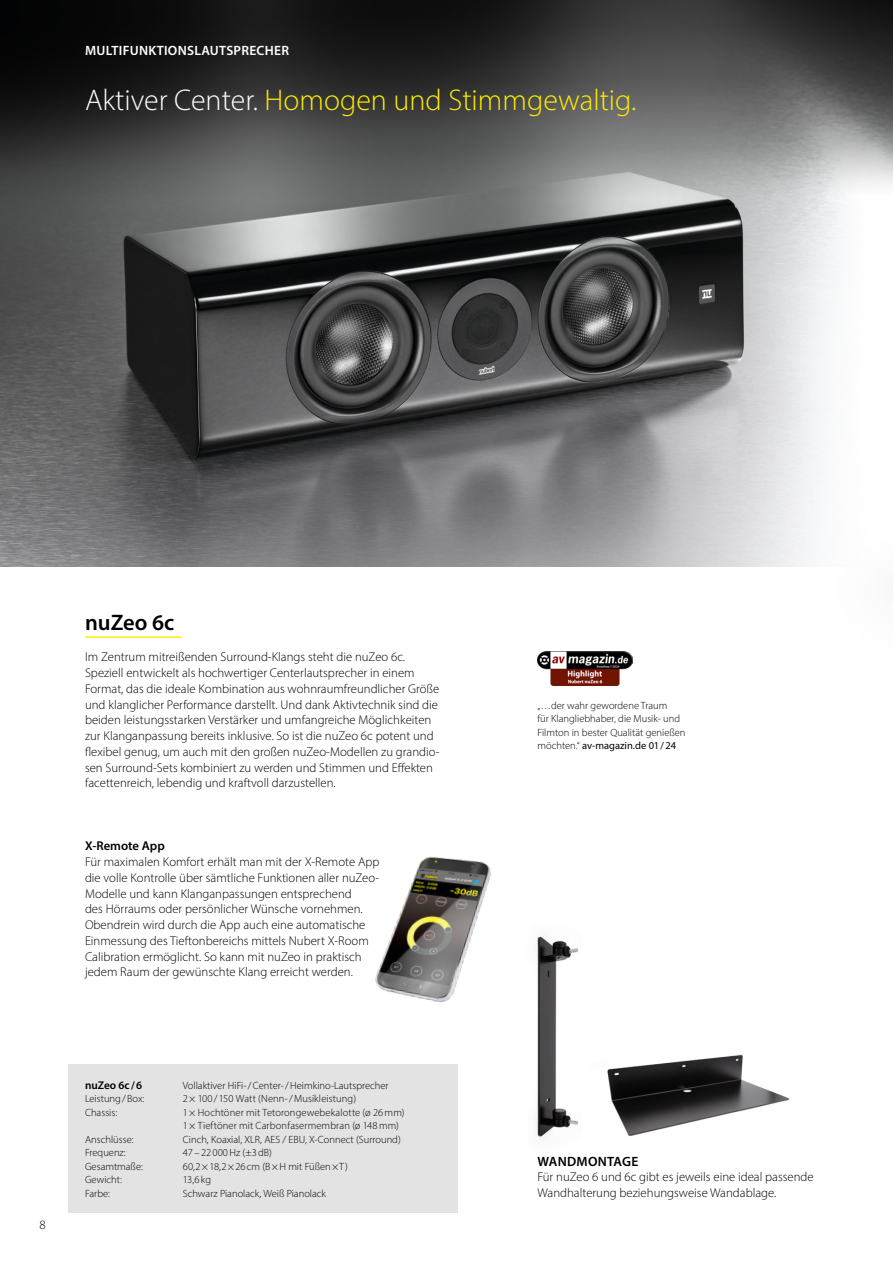
<style>
.page{position:relative;width:893px;height:1263px;background:#fff}
.page>*{position:absolute;margin:0;border:0;box-sizing:border-box;transform-origin:0 0}
.t1{font:300 30px "Myriad Pro";color:#ffed00}
.t2{font:600 22.5px "Myriad Pro";color:#000}
.t3{font:600 13.5px "Myriad Pro";letter-spacing:.02em;color:#fff}
.t4{font:600 13.5px "Myriad Pro";letter-spacing:.02em;color:#000}
.t5{font:300 12.75px/15.8px "Myriad Pro";color:#000}
.t6{font:600 12.75px "Myriad Pro";color:#000}
.t7{font:600 11.25px "Myriad Pro";color:#000}
.t8{font:300 10.5px/13.5px "Myriad Pro";color:#000}
.s1{color:#fff}
.s2{font-weight:400}
</style>
<div class="page">
<img style="left:0;top:0;width:893px;height:567px">
<img style="left:537px;top:936px;width:42px;height:202px">
<img style="left:607px;top:1054px;width:182px;height:82px">
<hr style="left:85px;top:636px;width:96px;height:2px;background:#ffed00">
<img style="left:738px;top:73px;width:155px;height:494px">
<div style="left:68px;top:1065px;width:389px;height:148px;background:#e3e3e3"></div>
<img style="left:537px;top:652px;width:95px;height:34px">
<img style="left:375px;top:856px;width:116px;height:147px">
<p class="t3" style="left:85px;top:42px;width:205px">MULTIFUNKTIONSLAUTSPRECHER</p>
<h1 class="t1" style="left:85px;top:82px;width:553px"><span class="s1">Aktiver Center.</span> Homogen und Stimmgewaltig.</h1>
<h2 class="t2" style="left:85px;top:608px;width:91px">nuZeo 6c</h2>
<p class="t5" style="left:85px;top:649px;width:356px">Im Zentrum mitreißenden Surround-Klangs steht die nuZeo 6c.<br>Speziell entwickelt als hochwertiger Centerlautsprecher in einem Format, das die ideale Kombination aus wohnraumfreundlicher Größe und klanglicher Performance darstellt. Und dank Aktivtechnik sind die beiden leistungsstarken Verstärker und umfangreiche Möglichkeiten zur Klanganpassung bereits inklusive. So ist die nuZeo 6c potent und flexibel genug, um auch mit den großen nuZeo-Modellen zu grandio&shy;sen Surround-Sets kombiniert zu werden und Stimmen und Effekten facettenreich, lebendig und kraftvoll darzustellen.</p>
<p class="t6" style="left:85px;top:838px;width:81px">X-Remote App</p>
<p class="t5" style="left:85px;top:854px;width:296px">Für maximalen Komfort erhält man mit der X-Remote App die volle Kontrolle über sämtliche Funktionen aller nuZeo-Modelle und kann Klanganpassungen entsprechend<br>des Hörraums oder persönlicher Wünsche vornehmen.<br>Obendrein wird durch die App auch eine automatische Einmessung des Tieftonbereichs mittels Nubert X-Room Calibration ermöglicht. So kann mit nuZeo in praktisch jedem Raum der gewünschte Klang erreicht werden.</p>
<p class="t5" style="left:39px;top:1216px;width:8px">8</p>
<p class="t7" style="left:85px;top:1078px;width:59px">nuZeo 6c /6</p>
<p class="t8" style="left:183px;top:1078px;width:207px">Vollaktiver HiFi-/Center-/Heimkino-Lautsprecher</p>
<p class="t8" style="left:85px;top:1092px;width:61px">Leistung/Box:</p>
<p class="t8" style="left:183px;top:1092px;width:175px">2× 100 / 150 Watt (Nenn-/Musikleistung)</p>
<p class="t8" style="left:85px;top:1105px;width:34px">Chassis:</p>
<p class="t8" style="left:183px;top:1105px;width:223px">1× Hochtöner mit Tetorongewebekalotte (ø 26mm)<br>1× Tieftöner mit Carbonfasermembran (ø 148mm)</p>
<p class="t8" style="left:85px;top:1132px;width:50px">Anschlüsse:</p>
<p class="t8" style="left:183px;top:1132px;width:219px">Cinch, Koaxial, XLR, AES / EBU, X-Connect (Surround)</p>
<p class="t8" style="left:85px;top:1146px;width:42px">Frequenz:</p>
<p class="t8" style="left:183px;top:1146px;width:91px">47 – 22 000Hz (±3dB)</p>
<p class="t8" style="left:85px;top:1159px;width:59px">Gesamtmaße:</p>
<p class="t8" style="left:183px;top:1159px;width:166px">60,2×18,2×26cm (B×H mit Füßen×T)</p>
<p class="t8" style="left:85px;top:1173px;width:38px">Gewicht:</p>
<p class="t8" style="left:183px;top:1173px;width:30px">13,6 kg</p>
<p class="t8" style="left:85px;top:1186px;width:27px">Farbe:</p>
<p class="t8" style="left:183px;top:1186px;width:145px">Schwarz Pianolack, Weiß Pianolack</p>
<p class="t8" style="left:537px;top:698px;width:150px">„…der wahr gewordene Traum<br>für Klangliebhaber, die Musik- und<br>Filmton in bester Qualität genießen möchten.“ <span class="s2">av-magazin.de 01/24</span></p>
<p class="t4" style="left:538px;top:1152px;width:102px">WANDMONTAGE</p>
<p class="t5" style="left:537px;top:1169px;width:278px">Für nuZeo 6 und 6c gibt es jeweils eine ideal passende<br>Wandhalterung beziehungsweise Wandablage.</p>
</div>
